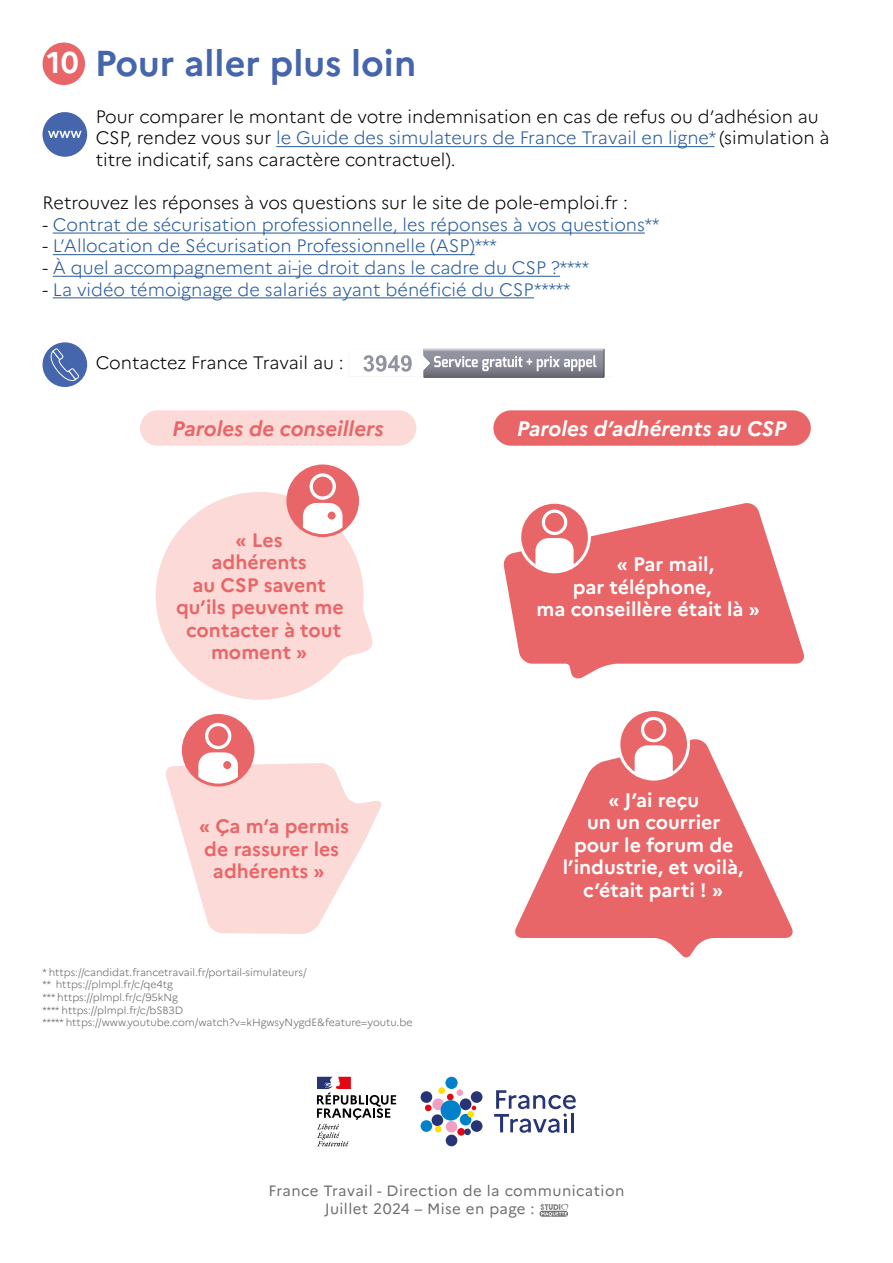
<style>
.page{position:relative;width:893px;height:1263px;background:#fff}
.page>*{position:absolute;margin:0;border:0;box-sizing:border-box;transform-origin:0 0}
.t1{font:700 36px "Marianne";color:#4565ad}
.t2{font:italic 700 21px "Marianne";color:#fff}
.t3{font:italic 700 21px "Marianne";color:#e96668}
.t4{font:700 19.5px/22.5px "Marianne";color:#fff;text-align:center}
.t5{font:700 19.5px/22.5px "Marianne";color:#e96668;text-align:center}
.t6{font:300 18px/21.6px "Marianne";color:#000}
.t7{font:300 18px "Marianne";color:#275b9b}
.t8{font:15px/18px "Marianne";letter-spacing:.03em;color:#706f6f}
.t9{font:300 10.5px/12.6px "Marianne";color:#646363}
.s1{font-size:30px;color:#fff}
.s2{color:#275b9b}
.s3{color:#000}
</style>
<div class="page">
<hr style="left:276px;top:146px;width:438px;height:1px;background:#275b9b">
<hr style="left:53px;top:233px;width:592px;height:1px;background:#275b9b">
<hr style="left:53px;top:254px;width:422px;height:1px;background:#275b9b">
<hr style="left:53px;top:276px;width:507px;height:1px;background:#275b9b">
<hr style="left:53px;top:297px;width:481px;height:1px;background:#275b9b">
<div style="left:43px;top:43px;width:42px;height:42px;background:#e96668;border-radius:50%"></div>
<div style="left:43px;top:112px;width:44px;height:45px;background:#4565ad;border-radius:50%"></div>
<svg style="left:48px;top:131px;width:34px;height:7px"></svg>
<div style="left:43px;top:342px;width:44px;height:45px;background:#4565ad;border-radius:50%"></div>
<svg style="left:46px;top:348px;width:33px;height:33px"></svg>
<svg style="left:363px;top:355px;width:49px;height:17px"></svg>
<img style="left:423px;top:348px;width:181px;height:30px">
<svg style="left:424px;top:349px;width:180px;height:28px;background:#9a9ba5"></svg>
<svg style="left:540px;top:1203px;width:28px;height:14px"></svg>
<svg style="left:503px;top:503px;width:301px;height:176px;fill:#e96668"></svg>
<svg style="left:515px;top:739px;width:278px;height:219px;fill:#e96668"></svg>
<svg style="left:520px;top:502px;width:69px;height:70px"></svg>
<svg style="left:535px;top:510px;width:39px;height:62px"></svg>
<div style="left:518px;top:501px;width:73px;height:72px;border:3px solid #fff;border-radius:50%"></div>
<svg style="left:619px;top:709px;width:69px;height:70px"></svg>
<svg style="left:635px;top:717px;width:38px;height:62px"></svg>
<div style="left:617px;top:708px;width:73px;height:73px;border:3px solid #fff;border-radius:50%"></div>
<div style="left:183px;top:715px;width:70px;height:70px;background:#e96668;border-radius:50%"></div>
<svg style="left:166px;top:723px;width:215px;height:211px"></svg>
<div style="left:182px;top:714px;width:72px;height:72px;border:3px solid #e96668;border-radius:50%"></div>
<svg style="left:156px;top:492px;width:217px;height:208px;fill:#fbdad7"></svg>
<div style="left:288px;top:466px;width:70px;height:70px;background:#e96668;border-radius:50%"></div>
<svg style="left:303px;top:473px;width:39px;height:63px"></svg>
<div style="left:286px;top:464px;width:73px;height:73px;border:3px solid #e96668;border-radius:50%"></div>
<div style="left:140px;top:410px;width:276px;height:36px;background:#fbdad7;border-radius:18px"></div>
<div style="left:493px;top:410px;width:318px;height:36px;background:#e96668;border-radius:18px"></div>
<div style="left:471px;top:1120px;width:11px;height:12px;background:#273475;border-radius:50%"></div>
<div style="left:432px;top:1098px;width:12px;height:12px;background:#f39fc5;border-radius:50%"></div>
<div style="left:460px;top:1114px;width:11px;height:11px;background:#0081c9;border-radius:50%"></div>
<div style="left:446px;top:1121px;width:11px;height:11px;background:#f39fc5;border-radius:50%"></div>
<div style="left:446px;top:1135px;width:11px;height:11px;background:#273475;border-radius:50%"></div>
<div style="left:471px;top:1091px;width:11px;height:12px;background:#273475;border-radius:50%"></div>
<div style="left:460px;top:1098px;width:11px;height:12px;background:#273475;border-radius:50%"></div>
<div style="left:432px;top:1114px;width:11px;height:12px;background:#273475;border-radius:50%"></div>
<svg style="left:420px;top:1091px;width:13px;height:12px"></svg>
<div style="left:425px;top:1104px;width:7px;height:7px;background:#e30613;border-radius:50%"></div>
<div style="left:457px;top:1128px;width:8px;height:8px;background:#e30613;border-radius:50%"></div>
<svg style="left:471px;top:1105px;width:5px;height:5px"></svg>
<div style="left:447px;top:1093px;width:7px;height:7px;background:#e30613;border-radius:50%"></div>
<div style="left:456px;top:1089px;width:7px;height:7px;background:#f39fc5;border-radius:50%"></div>
<svg style="left:435px;top:1125px;width:7px;height:8px"></svg>
<div style="left:467px;top:1111px;width:7px;height:7px;background:#ffe000;border-radius:50%"></div>
<svg style="left:464px;top:1128px;width:7px;height:7px"></svg>
<div style="left:438px;top:1087px;width:7px;height:7px;background:#ffe000;border-radius:50%"></div>
<div style="left:445px;top:1077px;width:13px;height:12px;background:#0081c9;border-radius:50%"></div>
<div style="left:421px;top:1120px;width:11px;height:12px;background:#0081c9;border-radius:50%"></div>
<div style="left:441px;top:1100px;width:20px;height:20px;background:#0081c9;border-radius:50%"></div>
<svg style="left:494px;top:1090px;width:82px;height:43px"></svg>
<svg style="left:317px;top:1077px;width:79px;height:69px"></svg>
<h1 class="t1" style="left:47px;top:41px;width:371px"><span class="s1">10</span> Pour aller plus loin</h1>
<p class="t6" style="left:96px;top:105px;width:735px">Pour comparer le montant de votre indemnisation en cas de refus ou d’adhésion au<br>CSP, rendez vous sur <span class="s2">le Guide des simulateurs de France Travail en ligne*</span> (simulation à titre indicatif, sans caractère contractuel).</p>
<p class="t6" style="left:43px;top:192px;width:587px">Retrouvez les réponses à vos questions sur le site de pole-emploi.fr :</p>
<p class="t7" style="left:43px;top:213px;width:618px"><span class="s3">-</span> Contrat de sécurisation professionnelle, les réponses à vos questions**</p>
<p class="t7" style="left:43px;top:235px;width:456px"><span class="s3">-</span> L’Allocation de Sécurisation Professionnelle (ASP)***</p>
<p class="t7" style="left:43px;top:257px;width:548px"><span class="s3">-</span> À quel accompagnement ai-je droit dans le cadre du CSP ?****</p>
<p class="t7" style="left:43px;top:278px;width:530px"><span class="s3">-</span> La vidéo témoignage de salariés ayant bénéficié du CSP*****</p>
<p class="t6" style="left:96px;top:352px;width:250px">Contactez France Travail au :</p>
<p class="t3" style="left:172px;top:416px;width:213px">Paroles de conseillers</p>
<p class="t2" style="left:517px;top:416px;width:271px">Paroles d’adhérents au CSP</p>
<p class="t5" style="left:176px;top:529px;width:169px">« Les<br>adhérents<br>au CSP savent qu’ils peuvent me contacter à tout moment »</p>
<p class="t5" style="left:199px;top:815px;width:151px">« Ça m’a permis de rassurer les adhérents »</p>
<p class="t9" style="left:43px;top:966px;width:371px">* https://candidat.francetravail.fr/portail-simulateurs/<br>** https://plmpl.fr/c/qe4tg<br>*** https://plmpl.fr/c/95kNg<br>**** https://plmpl.fr/c/bSB3D<br>***** https://www.youtube.com/watch?v=kHgwsyNygdE&amp;feature=youtu.be</p>
<p class="t4" style="left:617px;top:553px;width:99px">« Par mail,</p>
<p class="t4" style="left:573px;top:575px;width:140px">par téléphone,</p>
<p class="t4" style="left:536px;top:598px;width:225px">ma conseillère était là »</p>
<p class="t4" style="left:563px;top:789px;width:182px">« J’ai reçu<br>un un courrier pour le forum de l’industrie, et voilà, c’était parti ! »</p>
<p class="t8" style="left:325px;top:1182px;width:301px;text-indent:-56px">France Travail - Direction de la communication<br>Juillet 2024 – Mise en page :</p>
</div>
